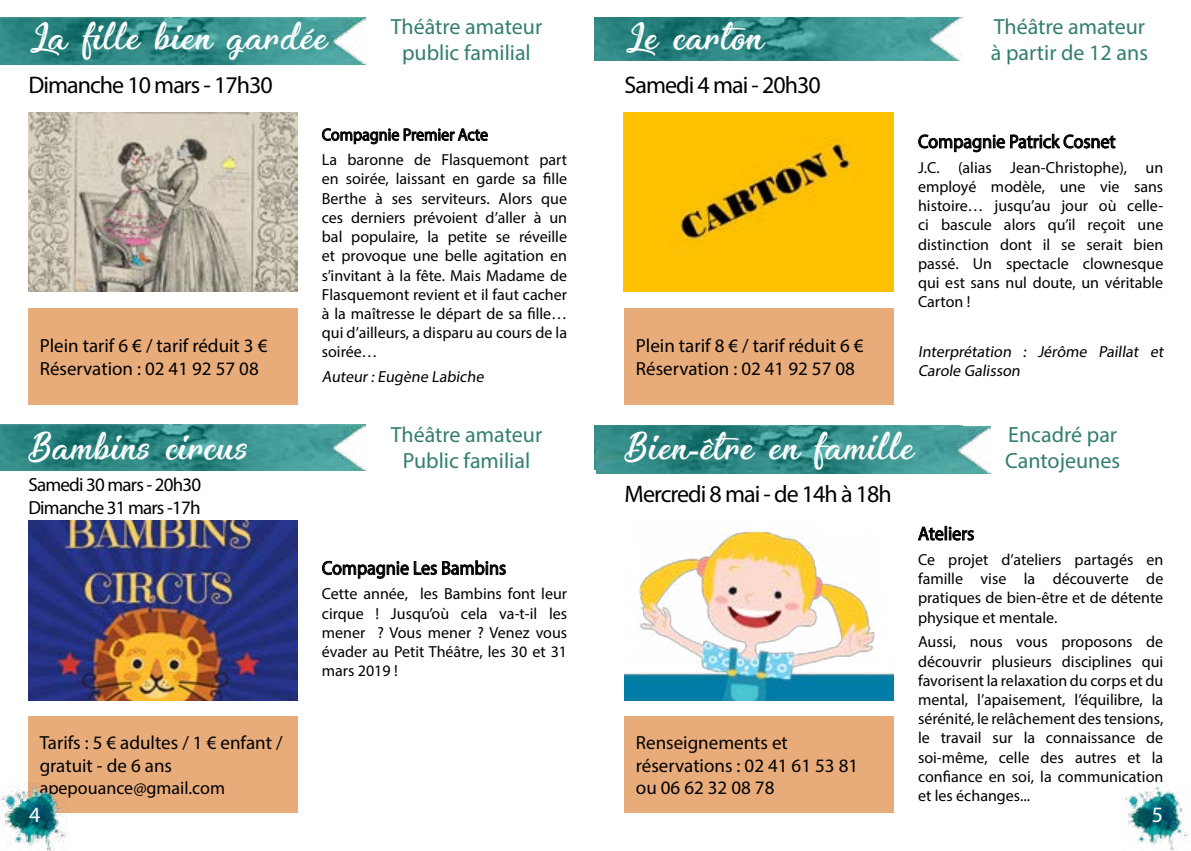
<style>
.page{position:relative;width:1191px;height:851px;background:#fff}
.page>*{position:absolute;margin:0;border:0;box-sizing:border-box;transform-origin:0 0}
.t1{font:32px "Enchanting Celebrations";letter-spacing:.03em;color:#fff}
.t2{font:24px "Myriad Pro";letter-spacing:-.04em;color:#000}
.t3{font:22px/26.4px "Myriad Pro";color:#337e70;text-align:center}
.t4{font:22px "Myriad Pro";color:#fff}
.t5{font:19px/22.8px "Myriad Pro";color:#000}
.t6{font:19px "Myriad Pro";color:#000;scale:.94 1}
.t7{font:19px/22.8px "Myriad Pro";letter-spacing:-.04em;color:#000}
.t8{font:18px "Myriad Pro";color:#000}
.t9{font:17px "Myriad Pro";color:#000;scale:.94 1}
.t10{font:16px/19.2px "Myriad Pro";color:#000;text-align:justify}
.s1{font-family:"Arial"}
</style>
<div class="page">
<img style="left:595px;top:17px;width:367px;height:44px">
<img style="left:0;top:424px;width:366px;height:47px">
<img style="left:595px;top:425px;width:367px;height:44px">
<img style="left:28px;top:112px;width:270px;height:179px">
<img style="left:28px;top:520px;width:270px;height:180px">
<svg style="left:322px;top:128px;width:166px;height:17px"></svg>
<svg style="left:322px;top:560px;width:184px;height:19px"></svg>
<div style="left:28px;top:308px;width:270px;height:96px;background:#e8ac7b"></div>
<div style="left:28px;top:716px;width:270px;height:96px;background:#e8ac7b"></div>
<img style="left:0;top:783px;width:70px;height:67px">
<img style="left:0;top:17px;width:366px;height:47px">
<img style="left:624px;top:531px;width:270px;height:169px">
<svg style="left:918px;top:133px;width:197px;height:20px"></svg>
<svg style="left:917px;top:525px;width:57px;height:16px"></svg>
<div style="left:624px;top:308px;width:270px;height:96px;background:#e8ac7b"></div>
<div style="left:624px;top:716px;width:270px;height:96px;background:#e8ac7b"></div>
<img style="left:1121px;top:785px;width:68px;height:65px">
<img style="left:596px;top:426px;width:394px;height:47px">
<img style="left:624px;top:112px;width:269px;height:179px">
<h1 class="t1" style="left:28px;top:15px;width:300px">La fille bien gardée</h1>
<h3 class="t3" style="left:391px;top:13px;width:153px">Théâtre amateur public familial</h3>
<h1 class="t1" style="left:624px;top:15px;width:139px">Le carton</h1>
<h3 class="t3" style="left:990px;top:13px;width:159px;text-align:left">Théâtre amateur à partir de 12 ans</h3>
<h2 class="t2" style="left:28px;top:70px;width:246px">Dimanche 10 mars - 17h30</h2>
<h2 class="t2" style="left:624px;top:70px;width:198px">Samedi 4 mai - 20h30</h2>
<p class="t5" style="left:40px;top:333px;width:229px">Plein tarif 6 € / tarif réduit 3 €<br>Réservation : 02 41 92 57 08</p>
<p class="t9" style="left:322px;top:124px;width:178px">Compagnie Premier Acte</p>
<p class="t10" style="left:322px;top:150px;width:247px">La baronne de Flasquemont part en soirée, laissant en garde sa fille Berthe à ses serviteurs. Alors que ces derniers prévoient d’aller à un bal populaire, la petite se réveille et provoque une belle agitation en s’invitant à la fête. Mais Madame de Flasquemont revient et il faut cacher à la maîtresse le départ de sa fille… qui d’ailleurs, a disparu au cours de la soirée…</p>
<p class="t10" style="left:322px;top:367px;width:166px">Auteur :Eugène Labiche</p>
<p class="t5" style="left:636px;top:333px;width:229px">Plein tarif 8 € / tarif réduit 6 €<br>Réservation : 02 41 92 57 08</p>
<p class="t6" style="left:918px;top:130px;width:212px">Compagnie Patrick Cosnet</p>
<p class="t10" style="left:918px;top:157px;width:247px">J.C. (alias Jean-Christophe), un employé modèle, une vie sans histoire… jusqu’au jour où celle&shy;ci bascule alors qu’il reçoit une distinction dont il se serait bien passé. Un spectacle clownesque qui est sans nul doute, un véritable Carton !</p>
<p class="t10" style="left:918px;top:342px;width:249px">Interprétation : Jérôme Paillat et<br>Carole Galisson</p>
<h1 class="t1" style="left:28px;top:425px;width:220px">Bambins circus</h1>
<h3 class="t3" style="left:391px;top:421px;width:153px">Théâtre amateur<br>Public familial</h3>
<h1 class="t1" style="left:624px;top:425px;width:290px">Bien<span class="s1">-</span>être en famille</h1>
<h3 class="t3" style="left:1005px;top:421px;width:116px;text-align:left">Encadré par<br>Cantojeunes</h3>
<p class="t7" style="left:28px;top:473px;width:174px">Samedi 30 mars - 20h30<br>Dimanche 31 mars -17h</p>
<h2 class="t2" style="left:624px;top:478px;width:269px">Mercredi 8 mai - de 14h à 18h</h2>
<p class="t5" style="left:40px;top:731px;width:244px">Tarifs : 5 € adultes / 1 € enfant / gratuit - de 6 ans</p>
<p class="t8" style="left:40px;top:776px;width:187px">apepouance@gmail.com</p>
<p class="t6" style="left:322px;top:556px;width:198px">Compagnie Les Bambins</p>
<p class="t10" style="left:322px;top:584px;width:247px">Cette année, les Bambins font leur cirque ! Jusqu’où cela va-t-il les mener ? Vous mener ? Venez vous évader au Petit Théâtre, les 30 et 31 mars 2019 !</p>
<p class="t5" style="left:636px;top:730px;width:224px">Renseignements et réservations : 02 41 61 53 81 ou 06 62 32 08 78</p>
<p class="t6" style="left:918px;top:521px;width:61px">Ateliers</p>
<p class="t10" style="left:918px;top:549px;width:247px">Ce projet d’ateliers partagés en famille vise la découverte de pratiques de bien-être et de détente physique et mentale.</p>
<p class="t10" style="left:918px;top:632px;width:247px">Aussi, nous vous proposons de découvrir plusieurs disciplines qui favorisent la relaxation du corps et du mental, l’apaisement, l’équilibre, la sérénité, le relâchement des tensions, le travail sur la connaissance de soi-même, celle des autres et la confiance en soi, la communication et les échanges...</p>
<h3 class="t4" style="left:29px;top:801px;width:13px">4</h3>
<h3 class="t4" style="left:1151px;top:801px;width:13px">5</h3>
</div>
